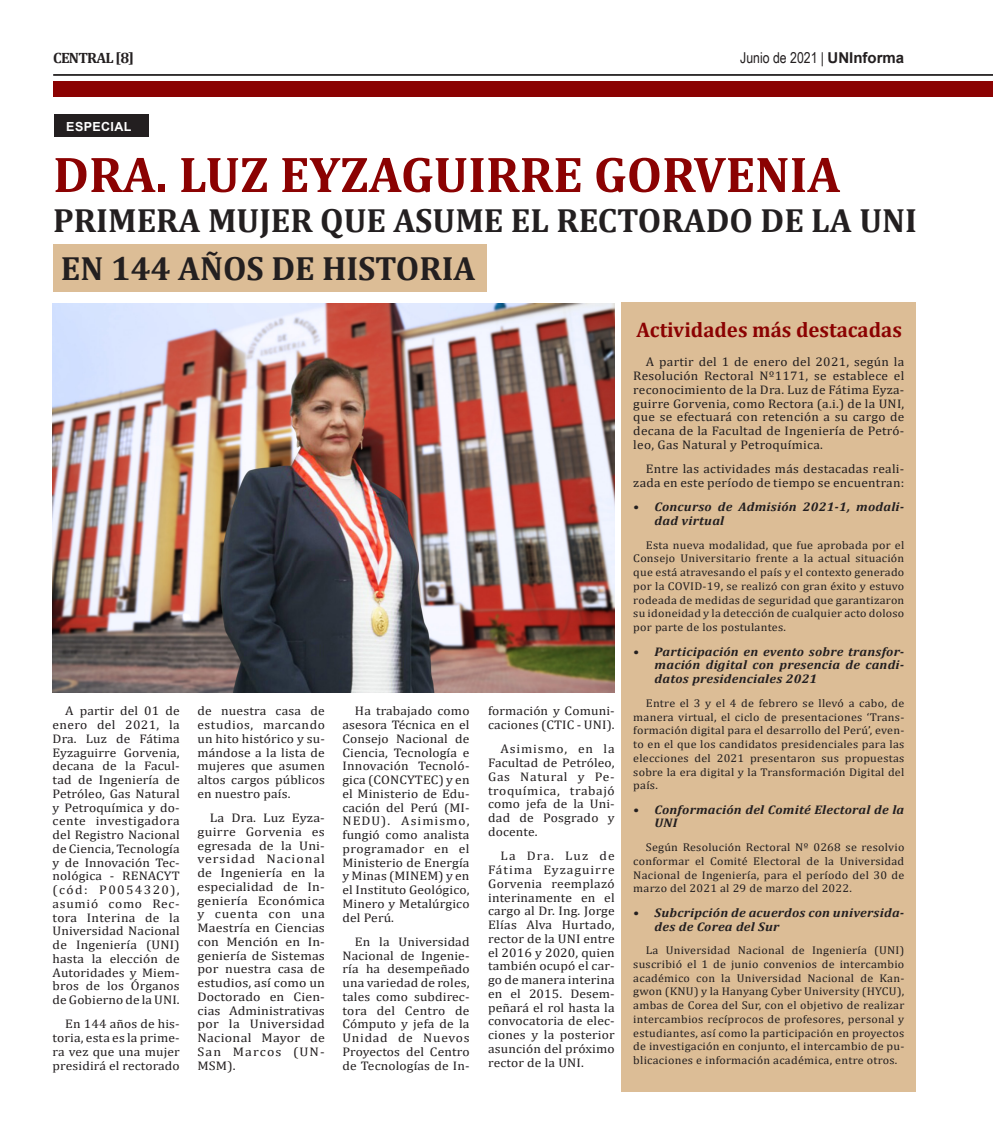
<style>
.page{position:relative;width:993px;height:1134px;background:#fff}
.page>*{position:absolute;margin:0;border:0;box-sizing:border-box;transform-origin:0 0}
.Central_articulos{font:700 50.88px "Cambria";color:#8b0202}
.Central_articulos-2{font:700 33.75px "Cambria";color:#231f20}
.Central_articulos-3{font:700 21.25px "Cambria";color:#8b0202}
.Lugar_y_Fecha{font:15px "Arial Narrow";color:#231f20}
.Secciones{font:700 15px "Cambria";letter-spacing:-.05em;color:#231f20}
.Central_articulos-4{font:12.5px/13.8px "Cambria";letter-spacing:.01em;color:#231f20;text-align:justify;scale:1.08 1}
.Central_articulos-5{font:12.5px/13.8px "Cambria";letter-spacing:.01em;color:#231f20;text-align:justify;scale:1.07 1}
.Central_articulos-6{font:12.5px/13.8px "Cambria";letter-spacing:.01em;color:#231f20;text-align:justify;scale:1.11 1}
.t1{font:italic 700 12.5px/13.8px "Cambria";letter-spacing:.02em;color:#231f20;scale:1.07 1}
.Central_articulos-7{font:700 12.5px "Arial";letter-spacing:.03em;color:#fff}
.Central_articulos-8{font:11.25px/13.8px "Cambria";letter-spacing:.02em;color:#231f20;text-align:justify;scale:1.07 1}
.s1{font-family:"Arial";font-weight:700}
</style>
<div class="page">
<hr style="left:53px;top:74px;width:939px;height:2px;background:#231f20">
<div style="left:53px;top:82px;width:939px;height:15px;background:#8b0202"></div>
<div style="left:54px;top:114px;width:95px;height:22px;background:#231f20"></div>
<div style="left:53px;top:244px;width:433px;height:48px;background:#dcbd96"></div>
<div style="left:620px;top:302px;width:295px;height:789px;background:#dcbd96"></div>
<img style="left:53px;top:304px;width:561px;height:388px">
<p class="Secciones" style="left:53px;top:47px;width:82px">CENTRAL [8]</p>
<p class="Lugar_y_Fecha" style="left:740px;top:46px;width:165px">Junio de 2021 | <span class="s1">UNInforma</span></p>
<p class="Central_articulos-7" style="left:66px;top:118px;width:67px">ESPECIAL</p>
<p class="Central_articulos" style="left:53px;top:139px;width:788px">DRA. LUZ EYZAGUIRRE GORVENIA</p>
<p class="Central_articulos-2" style="left:53px;top:197px;width:865px">PRIMERA MUJER QUE ASUME EL RECTORADO DE LA UNI</p>
<p class="Central_articulos-2" style="left:61px;top:245px;width:416px">EN 144 AÑOS DE HISTORIA</p>
<p class="Central_articulos-4" style="left:53px;top:704px;width:119px;text-indent:12px">A partir del 01 de enero del 2021, la Dra. Luz de Fátima Eyzaguirre Gorvenia, decana de la Facul&shy;tad de Ingeniería de Petróleo, Gas Natural y Petroquímica y do&shy;cente investigadora del Registro Nacional de Ciencia, Tecnología y de Innovación Tec&shy;nológica - RENACYT (cód: P0054320), asumió como Rec&shy;tora Interina de la Universidad Nacional de Ingeniería (UNI) hasta la elección de Autoridades y Miem&shy;bros de los Órganos de Gobierno de la UNI.</p>
<p class="Central_articulos-4" style="left:53px;top:1017px;width:119px;text-indent:12px">En 144 años de his&shy;toria, esta es la prime&shy;ra vez que una mujer presidirá el rectorado</p>
<p class="Central_articulos-4" style="left:197px;top:704px;width:119px">de nuestra casa de estudios, marcando un hito histórico y su&shy;mándose a la lista de mujeres que asumen altos cargos públicos en nuestro país.</p>
<p class="Central_articulos-6" style="left:197px;top:811px;width:116px;text-indent:12px">La Dra. Luz Eyza&shy;guirre Gorvenia es egresada de la Uni&shy;versidad Nacional de Ingeniería en la especialidad de In&shy;geniería Económica y cuenta con una Maestría en Ciencias con Mención en In&shy;geniería de Sistemas por nuestra casa de estudios, así como un Doctorado en Cien&shy;cias Administrativas por la Universidad Nacional Mayor de San Marcos (UN-MSM).</p>
<p class="Central_articulos-4" style="left:342px;top:704px;width:119px;text-indent:12px">Ha trabajado como asesora Técnica en el Consejo Nacional de Ciencia, Tecnología e Innovación Tecnoló&shy;gica (CONCYTEC) y en el Ministerio de Edu&shy;cación del Perú (MI-NEDU). Asimismo, fungió como analista programador en el Ministerio de Energía y Minas (MINEM) y en el Instituto Geológico, Minero y Metalúrgico del Perú.</p>
<p class="Central_articulos-4" style="left:342px;top:935px;width:119px;text-indent:12px">En la Universidad Nacional de Ingenie&shy;ría ha desempeñado una variedad de roles, tales como subdirec&shy;tora del Centro de Cómputo y jefa de la Unidad de Nuevos Proyectos del Centro de Tecnologías de In-</p>
<p class="Central_articulos-4" style="left:488px;top:704px;width:119px">formación y Comuni&shy;caciones (CTIC - UNI).</p>
<p class="Central_articulos-4" style="left:488px;top:742px;width:119px;text-indent:12px">Asimismo, en la Facultad de Petróleo, Gas Natural y Pe&shy;troquímica, trabajó como jefa de la Uni&shy;dad de Posgrado y docente.</p>
<p class="Central_articulos-4" style="left:488px;top:849px;width:119px;text-indent:12px">La Dra. Luz de Fátima Eyzaguirre Gorvenia reemplazó interinamente en el cargo al Dr. Ing. Jorge Elías Alva Hurtado, rector de la UNI entre el 2016 y 2020, quien también ocupó el car&shy;go de manera interina en el 2015. Desem&shy;peñará el rol hasta la convocatoria de elec&shy;ciones y la posterior asunción del próximo rector de la UNI.</p>
<p class="Central_articulos-3" style="left:636px;top:314px;width:267px">Actividades más destacadas</p>
<p class="Central_articulos-5" style="left:633px;top:355px;width:255px;text-indent:13px">A partir del 1 de enero del 2021, según la Resolución Rectoral Nº1171, se establece el reconocimiento de la Dra. Luz de Fátima Eyza&shy;guirre Gorvenia, como Rectora (a.i.) de la UNI, que se efectuará con retención a su cargo de decana de la Facultad de Ingeniería de Petró&shy;leo, Gas Natural y Petroquímica.</p>
<p class="Central_articulos-5" style="left:633px;top:462px;width:255px;text-align:right">Entre las actividades más destacadas reali&shy;zada en este período de tiempo se encuentran:</p>
<p class="t1" style="left:654px;top:500px;width:235px;text-indent:-21px">• Concurso de Admisión 2021-1, modali&shy;dad virtual</p>
<p class="Central_articulos-8" style="left:633px;top:538px;width:255px;text-indent:13px">Esta nueva modalidad, que fue aprobada por el Consejo Universitario frente a la actual situación que está atravesando el país y el contexto generado por la COVID-19, se realizó con gran éxito y estuvo rodeada de medidas de seguridad que garantizaron su idoneidad y la detección de cualquier acto doloso por parte de los postulantes.</p>
<p class="t1" style="left:654px;top:644px;width:235px;text-align:justify;text-indent:-21px">• Participación en evento sobre transfor&shy;mación digital con presencia de candi&shy;datos presidenciales 2021</p>
<p class="Central_articulos-8" style="left:633px;top:696px;width:255px;text-indent:13px">Entre el 3 y el 4 de febrero se llevó a cabo, de manera virtual, el ciclo de presentaciones ‘Trans&shy;formación digital para el desarrollo del Perú’, even&shy;to en el que los candidatos presidenciales para las elecciones del 2021 presentaron sus propuestas sobre la era digital y la Transformación Digital del país.</p>
<p class="t1" style="left:654px;top:802px;width:235px;text-indent:-21px">• Conformación del Comité Electoral de la<br>UNI</p>
<p class="Central_articulos-8" style="left:633px;top:840px;width:255px;text-indent:13px">Según Resolución Rectoral Nº 0268 se resolvio conformar el Comité Electoral de la Universidad Nacional de Ingeniería, para el período del 30 de marzo del 2021 al 29 de marzo del 2022.</p>
<p class="t1" style="left:654px;top:905px;width:235px;text-indent:-21px">• Subcripción de acuerdos con universida&shy;des de Corea del Sur</p>
<p class="Central_articulos-8" style="left:633px;top:943px;width:255px;text-indent:13px">La Universidad Nacional de Ingeniería (UNI) suscribió el 1 de junio convenios de intercambio académico con la Universidad Nacional de Kan&shy;gwon (KNU) y la Hanyang Cyber University (HYCU), ambas de Corea del Sur, con el objetivo de realizar intercambios recíprocos de profesores, personal y estudiantes, así como la participación en proyectos de investigación en conjunto, el intercambio de pu&shy;blicaciones e información académica, entre otros.</p>
</div>
